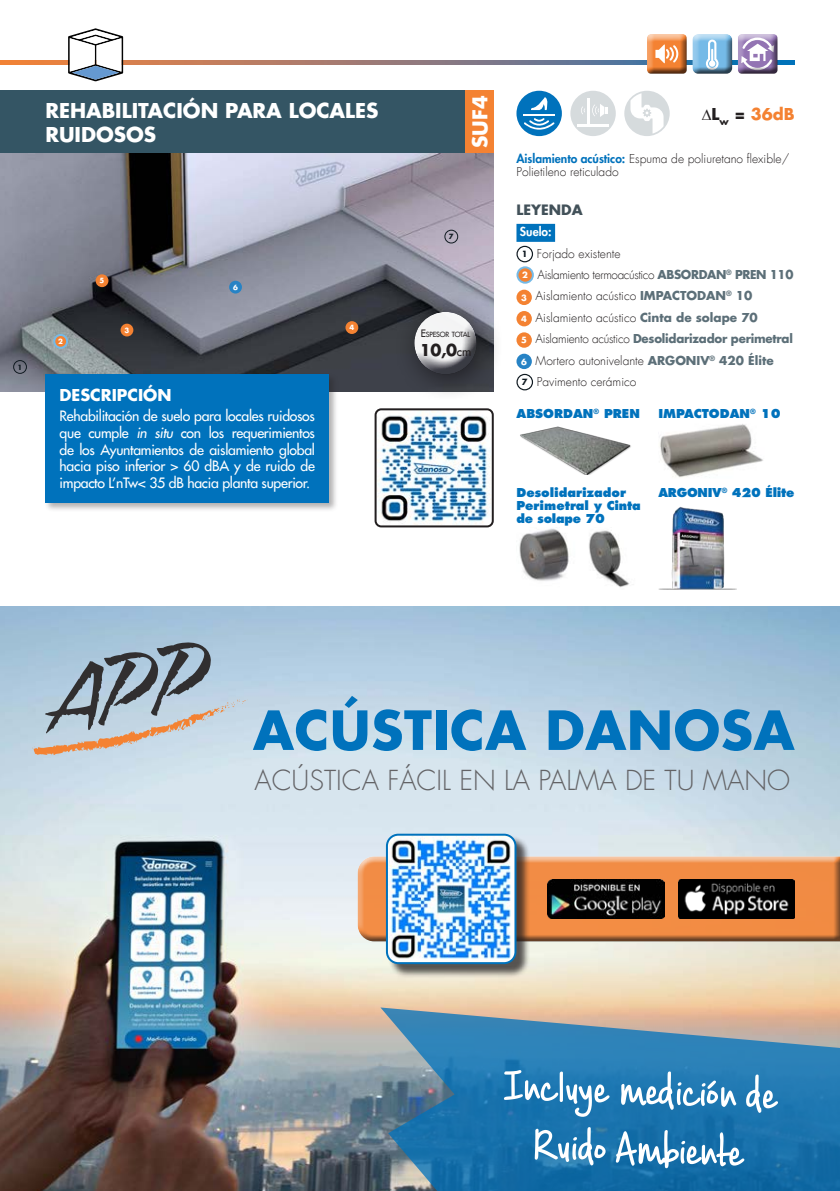
<style>
.page{position:relative;width:840px;height:1191px;background:#fff}
.page>*{position:absolute;margin:0;border:0;box-sizing:border-box;transform-origin:0 0}
.t1{font:700 56.4px/58.4px "Cashew Apple Ale";color:#fff;text-align:center}
.t2{font:700 52.4px "Futura AC";letter-spacing:.01em;color:#0072bc}
.t3{font:300 27px "Futura AC";color:#636366}
.t4{font:700 20px/24px "Futura AC";color:#fff}
.t5{font:700 16px "Futura AC";color:#fff}
.t6{font:700 16px "Futura AC";color:#f48232}
.t7{font:700 16px "Futura AC";color:#231f20}
.t8{font:14px/16.8px "Futura AC";letter-spacing:-.02em;color:#fff;text-align:justify}
.t9{font:700 14px "Futura AC";color:#425159}
.t10{font:300 12px/13px "Futura AC";color:#231f20}
.t11{font:800 12px/13px "Futura AC";color:#0072bc}
.t12{font:700 12px "Futura AC";letter-spacing:-.02em;color:#5c6f78}
.t13{font:300 12px "Futura AC";letter-spacing:-.03em;color:#231f20}
.t14{font:800 12px "Futura AC";letter-spacing:-.02em;color:#0072bc}
.t15{font:800 12px "Futura AC";color:#fff}
.t16{font:700 8.4px "Futura AC";color:#fff}
.t17{font:700 8.4px "Futura AC";color:#101a21}
.t18{font:7px "Futura AC";letter-spacing:-.03em;color:#231f20}
.t19{font:700 7px "Futura AC";color:#fff}
.t20{font:700 7px "Futura AC";color:#101a21}
.s1{font-style:italic}
.s2{font-size:10px}
.s3{font-weight:400;font-size:12px}
.s4{color:#231f20}
.s5{font-weight:800;color:#0072bc}
.s6{font-weight:700;color:#5c6f78}
.s7{font-weight:300;color:#231f20}
</style>
<div class="page">
<svg style="left:0;top:60px;width:794px;height:4px;background:#9c7a73"></svg>
<img style="left:0;top:607px;width:839px;height:584px">
<svg style="left:380px;top:1007px;width:459px;height:184px;background:#3b7faa"></svg>
<div style="left:355px;top:850px;width:484px;height:83px;background:#fff;opacity:.75"></div>
<div style="left:355px;top:855px;width:484px;height:87px;background:#231f20;opacity:.75"></div>
<img style="left:547px;top:879px;width:116px;height:39px">
<div style="left:387px;top:835px;width:143px;height:143px;background:#231f20;opacity:.75"></div>
<img style="left:387px;top:834px;width:128px;height:129px">
<div style="left:386px;top:833px;width:130px;height:131px;border:2px solid #0072bc;border-radius:11px"></div>
<img style="left:677px;top:879px;width:117px;height:39px">
<div style="left:0;top:91px;width:493px;height:62px;background:#345564"></div>
<img style="left:0;top:153px;width:493px;height:238px">
<div style="left:465px;top:91px;width:28px;height:62px;background:#f48232"></div>
<div style="left:44px;top:373px;width:294px;height:139px;background:#231f20;opacity:.35"></div>
<div style="left:45px;top:374px;width:284px;height:128px;background:#0072bc"></div>
<div style="left:516px;top:224px;width:38px;height:18px;background:#0072bc"></div>
<div style="left:516px;top:246px;width:16px;height:16px;border:1px solid #101a21;border-radius:50%"></div>
<svg style="left:517px;top:267px;width:15px;height:16px"></svg>
<div style="left:516px;top:266px;width:17px;height:18px;border:2px solid #75bae7;border-radius:50%"></div>
<div style="left:516px;top:290px;width:15px;height:15px;background:#f48232;border-radius:50%"></div>
<div style="left:516px;top:311px;width:15px;height:15px;background:#f48232;border-radius:50%"></div>
<div style="left:516px;top:332px;width:15px;height:16px;background:#f48232;border-radius:50%"></div>
<div style="left:516px;top:354px;width:15px;height:15px;background:#2783c5;border-radius:50%"></div>
<div style="left:516px;top:374px;width:16px;height:16px;border:1px solid #101a21;border-radius:50%"></div>
<div style="left:13px;top:360px;width:14px;height:14px;border:1px solid #101a21;border-radius:50%"></div>
<div style="left:444px;top:230px;width:14px;height:13px;border:1px solid #101a21;border-radius:50%"></div>
<div style="left:120px;top:324px;width:13px;height:12px;background:#f48232;border-radius:50%"></div>
<div style="left:96px;top:274px;width:12px;height:13px;background:#f48232;border-radius:50%"></div>
<div style="left:345px;top:321px;width:13px;height:13px;background:#f48232;border-radius:50%"></div>
<div style="left:229px;top:281px;width:13px;height:12px;background:#2783c5;border-radius:50%"></div>
<img style="left:377px;top:409px;width:115px;height:117px">
<div style="left:374px;top:408px;width:119px;height:119px;border:2px solid #231f20;border-radius:6px"></div>
<svg style="left:68px;top:28px;width:55px;height:53px"></svg>
<svg style="left:624px;top:91px;width:45px;height:45px"></svg>
<svg style="left:630px;top:93px;width:33px;height:41px"></svg>
<div style="left:516px;top:91px;width:45px;height:45px;background:#0072bc;border-radius:50%"></div>
<hr style="left:523px;top:114px;width:32px;height:2px;background:#fff">
<svg style="left:523px;top:118px;width:31px;height:16px"></svg>
<svg style="left:531px;top:97px;width:17px;height:14px"></svg>
<div style="left:570px;top:91px;width:45px;height:45px;background:#d6dbdd;border-radius:50%"></div>
<hr style="left:587px;top:98px;width:3px;height:29px;background:#fff">
<hr style="left:577px;top:124px;width:31px;height:3px;background:#fff">
<svg style="left:592px;top:104px;width:15px;height:13px"></svg>
<div style="left:735px;top:34px;width:44px;height:42px;background:#231f20;opacity:.75"></div>
<div style="left:646px;top:34px;width:44px;height:42px;background:#231f20;opacity:.75"></div>
<div style="left:691px;top:34px;width:43px;height:43px;background:#231f20;opacity:.75"></div>
<div style="left:54px;top:335px;width:13px;height:13px;background:#f48232;border-radius:50%"></div>
<div style="left:53px;top:334px;width:15px;height:15px;border:2px solid #75bae7;border-radius:50%"></div>
<img style="left:519px;top:528px;width:50px;height:53px">
<img style="left:660px;top:424px;width:103px;height:54px">
<img style="left:520px;top:426px;width:111px;height:48px">
<img style="left:658px;top:507px;width:78px;height:83px">
<img style="left:589px;top:530px;width:41px;height:58px">
<div style="left:394px;top:292px;width:111px;height:111px;background:#231f20;opacity:.75"></div>
<div style="left:413px;top:309px;width:66px;height:46px;background:#fff;opacity:.75"></div>
<div style="left:413px;top:320px;width:66px;height:55px;background:#231f20;opacity:.62"></div>
<svg style="left:32px;top:638px;width:215px;height:118px;background:#bbccd8"></svg>
<p class="t4" style="left:45px;top:98px;width:334px">REHABILITACIÓN PARA LOCALES<br>RUIDOSOS</p>
<p class="t4" style="left:467px;top:148px;width:54px;rotate:-90deg">SUF4</p>
<p class="t20" style="left:18px;top:362px;width:6px">1</p>
<p class="t19" style="left:58px;top:337px;width:6px">2</p>
<p class="t19" style="left:100px;top:276px;width:6px">5</p>
<p class="t19" style="left:124px;top:325px;width:6px">3</p>
<p class="t19" style="left:233px;top:282px;width:6px">6</p>
<p class="t5" style="left:60px;top:385px;width:113px">DESCRIPCIÓN</p>
<p class="t8" style="left:60px;top:407px;width:257px">Rehabilitación de suelo para locales ruidosos que cumple <span class="s1">in situ</span> con los requerimientos de los Ayuntamientos de aislamiento global hacia piso inferior &gt; 60 dBA y de ruido de impacto L’nTw&lt; 35 dB hacia planta superior.</p>
<p class="t19" style="left:349px;top:323px;width:6px">4</p>
<p class="t20" style="left:448px;top:232px;width:6px">7</p>
<p class="t18" style="left:420px;top:330px;width:51px"><span class="s2">E</span>SPESOR TOTAL</p>
<p class="t7" style="left:419px;top:339px;width:53px">10,0<span class="s3">cm</span></p>
<p class="t6" style="left:711px;top:103px;width:84px"><span class="s4">L</span><sub>w</sub> <span class="s4">=</span> 36dB</p>
<p class="t10" style="left:516px;top:152px;width:274px"><span class="s5">Aislamiento acústico:</span> Espuma de poliuretano flexible/<br>Polietileno reticulado</p>
<p class="t9" style="left:516px;top:201px;width:68px">LEYENDA</p>
<p class="t15" style="left:519px;top:224px;width:33px">Suelo:</p>
<p class="t17" style="left:521px;top:249px;width:7px">1</p>
<p class="t10" style="left:536px;top:247px;width:85px">Forjado existente</p>
<p class="t16" style="left:522px;top:269px;width:7px">2</p>
<p class="t13" style="left:537px;top:267px;width:257px">Aislamiento termoacústico <span class="s6">ABSORDAN</span><sup>®</sup> <span class="s6">PREN 110</span></p>
<p class="t16" style="left:521px;top:292px;width:7px">3</p>
<p class="t10" style="left:535px;top:290px;width:218px">Aislamiento acústico <span class="s6">IMPACTODAN</span><sup>®</sup> <span class="s6">10</span></p>
<p class="t16" style="left:521px;top:313px;width:7px">4</p>
<p class="t10" style="left:535px;top:311px;width:224px">Aislamiento acústico <span class="s6">Cinta de solape 70</span></p>
<p class="t16" style="left:521px;top:334px;width:7px">5</p>
<p class="t12" style="left:535px;top:331px;width:259px"><span class="s7">Aislamiento acústico</span> Desolidarizador perimetral</p>
<p class="t16" style="left:521px;top:356px;width:7px">6</p>
<p class="t10" style="left:535px;top:354px;width:239px">Mortero autonivelante <span class="s6">ARGONIV</span><sup>®</sup> <span class="s6">420 Élite</span></p>
<p class="t17" style="left:521px;top:377px;width:7px">7</p>
<p class="t10" style="left:536px;top:375px;width:101px">Pavimento cerámico</p>
<p class="t11" style="left:516px;top:407px;width:125px">ABSORDAN<sup>®</sup> PREN</p>
<p class="t11" style="left:658px;top:407px;width:124px">IMPACTODAN<sup>®</sup> 10</p>
<p class="t11" style="left:516px;top:486px;width:125px">Desolidarizador<br>Perimetral y Cinta de solape 70</p>
<p class="t14" style="left:658px;top:485px;width:137px">ARGONIV<sup>®</sup> 420 Élite</p>
<p class="t2" style="left:253px;top:695px;width:542px">ACÚSTICA DANOSA</p>
<p class="t3" style="left:254px;top:764px;width:537px">ACÚSTICA FÁCIL EN LA PALMA DE TU MANO</p>
<p class="t1" style="left:504px;top:1056px;width:277px;rotate:2deg">Incluye medición de<br>Ruido Ambiente</p>
</div>
